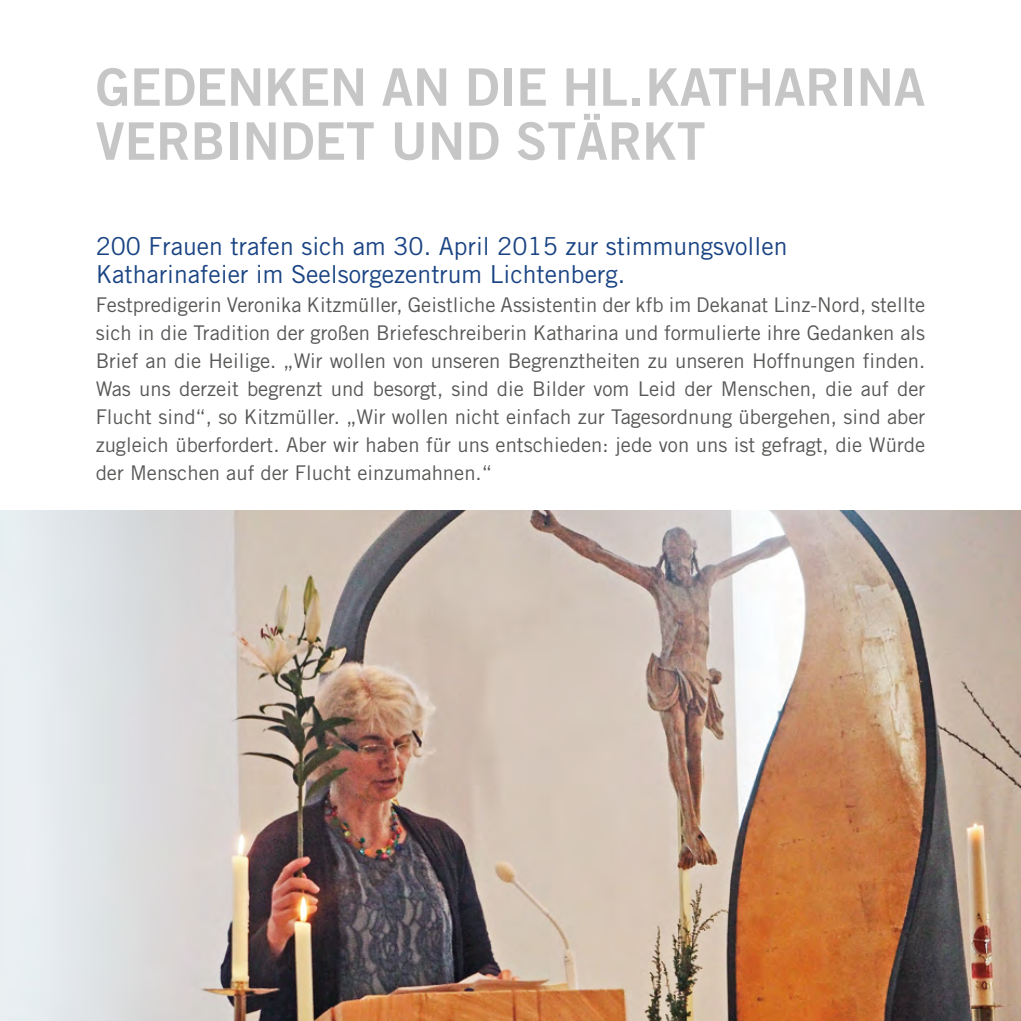
<style>
.page{position:relative;width:1021px;height:1021px;background:#fff}
.page>*{position:absolute;margin:0;border:0;box-sizing:border-box;transform-origin:0 0}
.t1{font:51.75px/54px "Trade Gothic Bold Two";letter-spacing:-.005em;color:#c6c6c6}
.t2{font:24.75px/28.1px "Trade Gothic";color:#194383}
.t3{font:20.25px/28.1px "Trade Gothic";color:#575756;text-align:justify}
</style>
<div class="page">
<img style="left:0;top:510px;width:1020px;height:510px">
<hr style="left:1020px;top:510px;width:1px;height:510px;background:#efefef">
<h1 class="t1" style="left:96px;top:59px;width:831px">GEDENKEN AN DIE HL.KATHARINA<br>VERBINDET UND STÄRKT</h1>
<p class="t2" style="left:96px;top:232px;width:693px">200 Frauen trafen sich am 30. April 2015 zur stimmungsvollen<br>Katharinafeier im Seelsorgezentrum Lichtenberg.</p>
<p class="t3" style="left:96px;top:290px;width:831px">Festpredigerin Veronika Kitzmüller, Geistliche Assistentin der kfb im Dekanat Linz-Nord, stellte sich in die Tradition der großen Briefeschreiberin Katharina und formulierte ihre Gedanken als Brief an die Heilige. „Wir wollen von unseren Begrenztheiten zu unseren Hoffnungen finden.<br>Was uns derzeit begrenzt und besorgt, sind die Bilder vom Leid der Menschen, die auf der Flucht sind“, so Kitzmüller. „Wir wollen nicht einfach zur Tagesordnung übergehen, sind aber zugleich überfordert. Aber wir haben für uns entschieden: jede von uns ist gefragt, die Würde der Menschen auf der Flucht einzumahnen.“</p>
</div>
